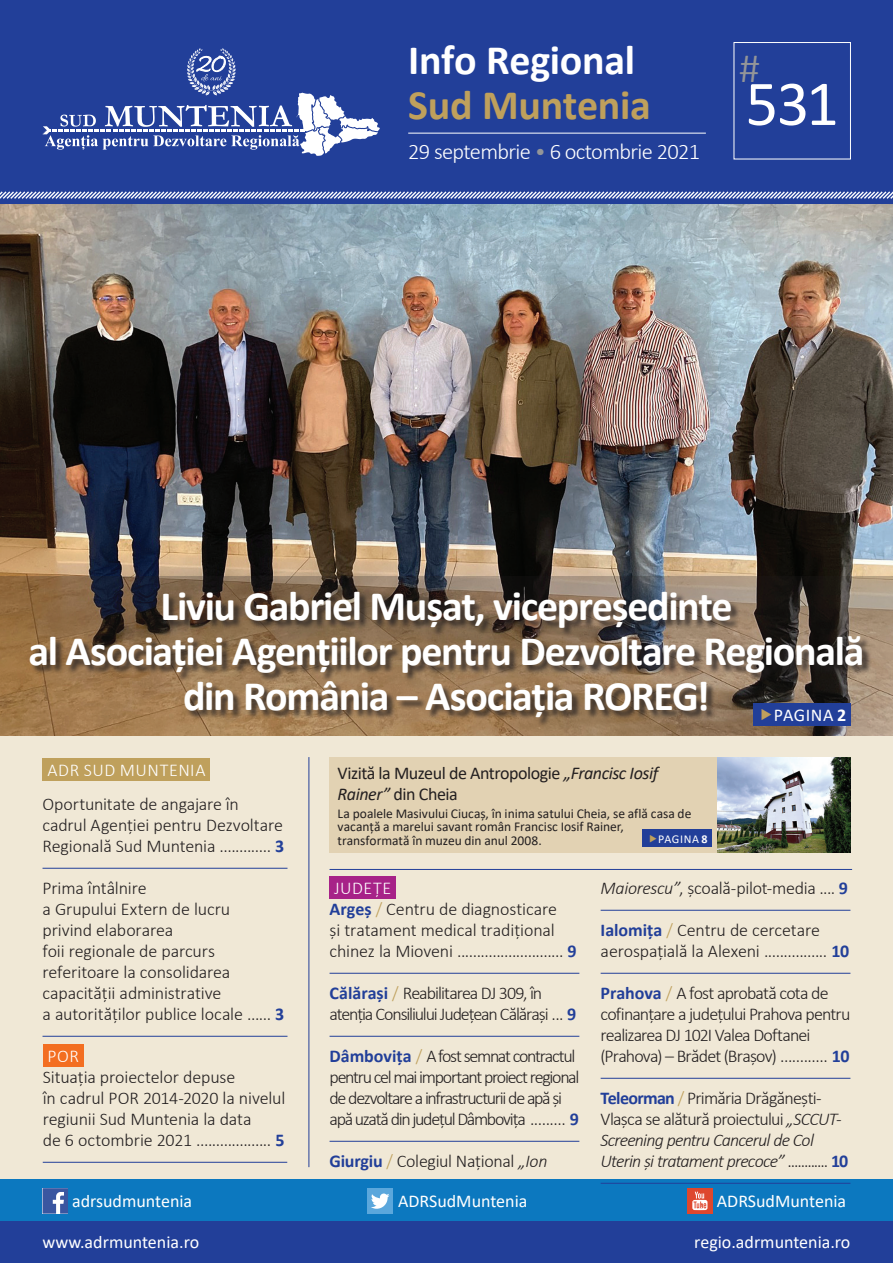
<style>
.page{position:relative;width:893px;height:1263px;background:#fff}
.page>*{position:absolute;margin:0;border:0;box-sizing:border-box;transform-origin:0 0}
.t1{font:64.5px "Calibri";color:#fff}
.t2{font:700 42px/45px "Calibri";letter-spacing:-.03em;color:#fff;text-align:center}
.t3{font:700 42px "Calibri";letter-spacing:-.01em;color:#fff}
.t4{font:700 42px "Calibri";letter-spacing:-.01em;color:#bfa05c}
.t5{font:300 42px "Calibri";color:#939598}
.t6{font:300 22.5px "Calibri";letter-spacing:-.03em;color:#fff}
.t7{font:300 18px/21px "Calibri";letter-spacing:-.015em;color:#231f20}
.t8{font:300 18px/21px "Calibri";letter-spacing:-.075em;color:#231f20}
.t9{font:italic 300 18px/21px "Calibri";letter-spacing:-.045em;color:#231f20}
.t10{font:300 18px/21px "Calibri";letter-spacing:-.05em;color:#231f20}
.t11{font:18px "Calibri";color:#fff}
.t12{font:300 18px/21px "Calibri";letter-spacing:-.06em;color:#231f20}
.t13{font:18px/21px "Calibri";letter-spacing:-.025em;color:#231f20}
.t14{font:300 18px "Calibri";letter-spacing:.025em;color:#fff}
.t15{font:13.5px/13.5px "Calibri";letter-spacing:-.005em;color:#231f20}
.t16{font:12px "Calibri";letter-spacing:.05em;color:#fff}
.s1{color:#939598}
.s2{font-weight:700}
.s3{font-weight:700;color:#223f99}
.s4{font-style:italic}
.s5{color:#bfa05c}
.s6{font-weight:700;font-style:normal;color:#223f99}
.s7{font-style:normal;color:#bfa05c}
.s8{font-style:normal}
</style>
<div class="page">
<div style="left:0;top:1220px;width:893px;height:43px;background:#223f99"></div>
<div style="left:0;top:1179px;width:893px;height:41px;background:#0c78bf"></div>
<div style="left:0;top:0;width:893px;height:222px;background:#223f99"></div>
<svg style="left:0;top:191px;width:893px;height:8px"></svg>
<svg style="left:43px;top:48px;width:337px;height:108px"></svg>
<svg style="left:43px;top:1213px;width:25px;height:1px"></svg>
<svg style="left:43px;top:1188px;width:25px;height:25px"></svg>
<div style="left:367px;top:1188px;width:26px;height:25px;background:#5ba7dc"></div>
<svg style="left:371px;top:1193px;width:18px;height:16px"></svg>
<div style="left:687px;top:1188px;width:26px;height:25px;background:#de472e"></div>
<svg style="left:692px;top:1192px;width:15px;height:18px"></svg>
<div style="left:734px;top:42px;width:117px;height:117px;border:1px solid #fff"></div>
<hr style="left:408px;top:133px;width:298px;height:1px;background:#fff">
<img style="left:0;top:204px;width:893px;height:372px">
<div style="left:0;top:736px;width:893px;height:442px;background:#f0e8d6"></div>
<hr style="left:330px;top:973px;width:249px;height:1px;background:#223f99">
<hr style="left:330px;top:1036px;width:249px;height:1px;background:#223f99">
<hr style="left:330px;top:1141px;width:249px;height:1px;background:#223f99">
<hr style="left:601px;top:910px;width:249px;height:1px;background:#223f99">
<hr style="left:601px;top:973px;width:249px;height:1px;background:#223f99">
<hr style="left:601px;top:1078px;width:249px;height:1px;background:#223f99">
<hr style="left:601px;top:1183px;width:249px;height:1px;background:#223f99">
<svg style="left:0;top:576px;width:893px;height:160px;background:#866e54"></svg>
<div style="left:30px;top:592px;width:841px;height:134px;background:#231f20;opacity:.75"></div>
<div style="left:753px;top:703px;width:97px;height:22px;background:#223f99"></div>
<div style="left:43px;top:1044px;width:41px;height:22px;background:#f36e21"></div>
<hr style="left:43px;top:1162px;width:244px;height:1px;background:#223f99">
<div style="left:330px;top:876px;width:66px;height:22px;background:#a72288"></div>
<hr style="left:330px;top:869px;width:522px;height:1px;background:#223f99">
<hr style="left:309px;top:757px;width:1px;height:410px;background:#223f99">
<div style="left:329px;top:757px;width:389px;height:95px;background:#e2d2b3"></div>
<div style="left:643px;top:829px;width:69px;height:18px;background:#223f99"></div>
<img style="left:718px;top:757px;width:132px;height:95px">
<div style="left:43px;top:758px;width:167px;height:22px;background:#bfa05c"></div>
<hr style="left:43px;top:868px;width:244px;height:1px;background:#223f99">
<hr style="left:43px;top:1036px;width:244px;height:1px;background:#223f99">
<h2 class="t3" style="left:408px;top:30px;width:228px">Info Regional</h2>
<h2 class="t5" style="left:739px;top:42px;width:22px">#</h2>
<h2 class="t4" style="left:408px;top:75px;width:244px">Sud Muntenia</h2>
<p class="t6" style="left:408px;top:138px;width:294px">29 septembrie <span class="s1">•</span> 6 octombrie 2021</p>
<h1 class="t1" style="left:746px;top:59px;width:95px">531</h1>
<h2 class="t2" style="left:28px;top:583px;width:837px">Liviu Gabriel Mușat, vicepreședinte<br>al Asociației Agențiilor pentru Dezvoltare Regională din România – Asociația ROREG!</h2>
<p class="t11" style="left:774px;top:703px;width:74px">PAGINA <span class="s2">2</span></p>
<p class="t14" style="left:47px;top:759px;width:160px">ADR SUD MUNTENIA</p>
<p class="t7" style="left:43px;top:793px;width:243px">Oportunitate de angajare în cadrul Agenției pentru Dezvoltare<br>Regională Sud Muntenia ............. <span class="s3">3</span></p>
<p class="t7" style="left:43px;top:877px;width:243px">Prima întâlnire<br>a Grupului Extern de lucru privind elaborarea<br>foii regionale de parcurs referitoare la consolidarea capacității administrative<br>a autorităților publice locale ...... <span class="s3">3</span></p>
<p class="t14" style="left:48px;top:1045px;width:33px">POR</p>
<p class="t7" style="left:43px;top:1066px;width:244px">Situația proiectelor depuse<br>în cadrul POR 2014-2020 la nivelul regiunii Sud Muntenia la data<br>de 6 octombrie 2021 ................... <span class="s3">5</span></p>
<p class="t13" style="left:338px;top:762px;width:322px">Vizită la Muzeul de Antropologie <span class="s4">„Francisc Iosif<br>Rainer”</span> din Cheia</p>
<p class="t15" style="left:338px;top:806px;width:355px">La poalele Masivului Ciucaș, în inima satului Cheia, se află casa de vacanță a marelui savant român Francisc Iosif Rainer, transformată în muzeu din anul 2008.</p>
<p class="t16" style="left:658px;top:830px;width:51px">PAGINA <span class="s2">8</span></p>
<p class="t14" style="left:334px;top:877px;width:59px">JUDEȚE</p>
<p class="t7" style="left:330px;top:898px;width:249px"><span class="s3">Argeș</span> <span class="s5">/</span> Centru de diagnosticare<br>și tratament medical tradițional chinez la Mioveni ........................... <span class="s3">9</span></p>
<p class="t12" style="left:330px;top:982px;width:248px"><span class="s3">Călărași</span> <span class="s5">/</span> Reabilitarea DJ 309, în atenția Consiliului Județean Călărași ... <span class="s3">9</span></p>
<p class="t8" style="left:330px;top:1045px;width:251px"><span class="s3">Dâmbovița</span> <span class="s5">/</span> A fost semnat contractul pentru cel mai important proiect regional de dezvoltare a infrastructurii de apă și apă uzată din județul Dâmbovița ......... <span class="s3">9</span></p>
<p class="t7" style="left:330px;top:1150px;width:220px"><span class="s3">Giurgiu</span> <span class="s5">/</span> Colegiul Național <span class="s4">„Ion</span></p>
<p class="t7" style="left:601px;top:877px;width:249px"><span class="s4">Maiorescu”</span>, școală-pilot-media .... <span class="s3">9</span></p>
<p class="t7" style="left:601px;top:919px;width:250px"><span class="s3">Ialomița</span> <span class="s5">/</span> Centru de cercetare aerospațială la Alexeni ................ <span class="s3">10</span></p>
<p class="t10" style="left:601px;top:982px;width:251px"><span class="s3">Prahova</span> <span class="s5">/</span> A fost aprobată cota de cofinanțare a județului Prahova pentru realizarea DJ 102I Valea Doftanei (Prahova) – Brădet (Brașov) ............ <span class="s3">10</span></p>
<p class="t9" style="left:601px;top:1087px;width:249px"><span class="s6">Teleorman</span> <span class="s7">/</span> <span class="s8">Primăria Drăgănești-Vlașca se alătură proiectului</span> „SCCUT-Screening pentru Cancerul de Col Uterin și tratament precoce” <span class="s8">............</span> <span class="s6">10</span></p>
<p class="t11" style="left:72px;top:1188px;width:122px">adrsudmuntenia</p>
<p class="t11" style="left:398px;top:1188px;width:131px">ADRSudMuntenia</p>
<p class="t11" style="left:717px;top:1188px;width:131px">ADRSudMuntenia</p>
<p class="t11" style="left:43px;top:1230px;width:158px">www.adrmuntenia.ro</p>
<p class="t11" style="left:694px;top:1230px;width:158px">regio.adrmuntenia.ro</p>
</div>
